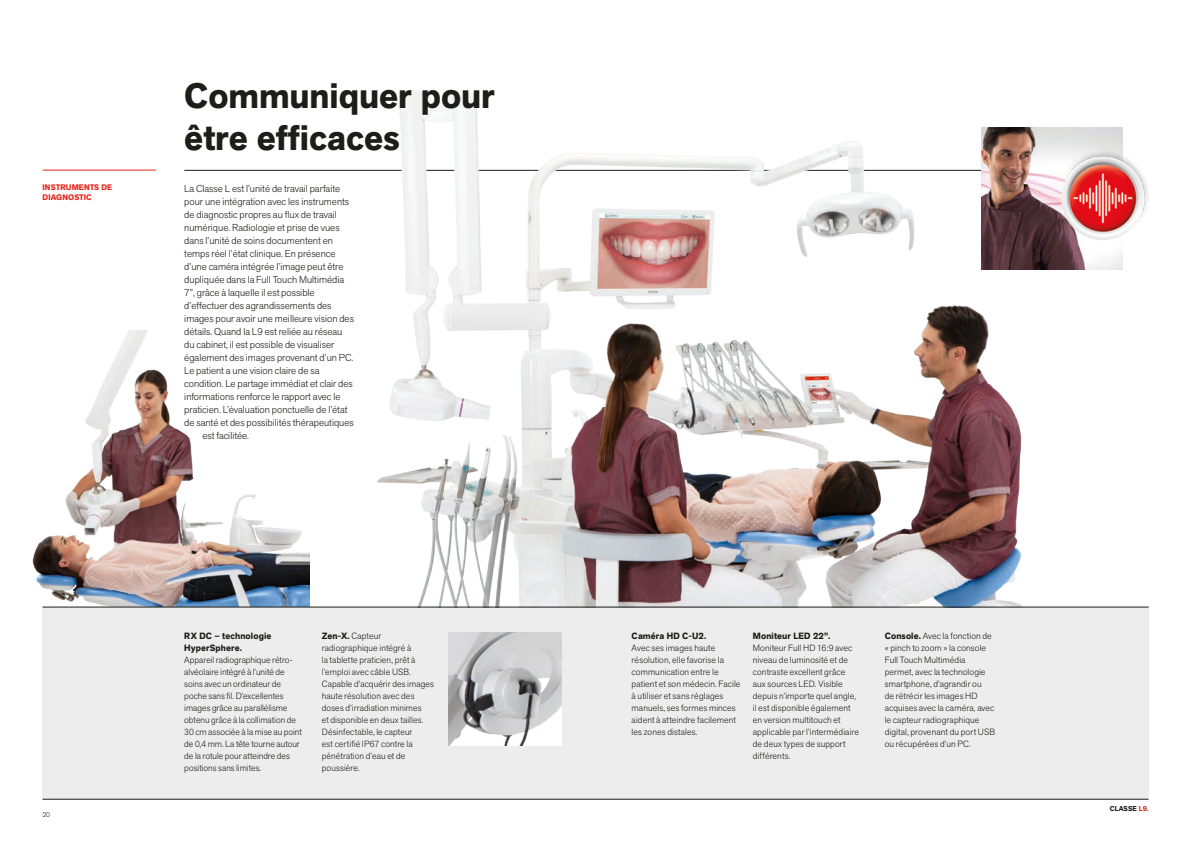
<style>
.page{position:relative;width:1191px;height:842px;background:#fff}
.page>*{position:absolute;margin:0;border:0;box-sizing:border-box;transform-origin:0 0}
.t1{font:700 35px/42px "Akzid Grtsk Next";color:#1d1d1b}
.t2{font:300 10px "Akzid Grtsk Next";color:#1d1d1b}
.t3{font:300 9px/12px "Akzid Grtsk Next";letter-spacing:.01em;color:#1d1d1b}
.t4{font:700 9px/12px "Akzid Grtsk Next";letter-spacing:.015em;color:#1d1d1b}
.t5{font:700 8px/9.6px "Akzid Grtsk Next";letter-spacing:.01em;color:#e72419}
.t6{font:700 7px "Akzid Grtsk Next";letter-spacing:.01em;color:#1d1d1b}
.t7{font:300 7px "Akzid Grtsk Next";color:#1d1d1b}
.s1{font-weight:700}
.s2{color:#e72419}
</style>
<div class="page">
<hr style="left:43px;top:170px;width:113px;height:1px;background:#e72419">
<hr style="left:184px;top:170px;width:797px;height:1px;background:#1d1d1b">
<img style="left:358px;top:90px;width:722px;height:517px">
<div style="left:43px;top:607px;width:1105px;height:192px;background:#ededed"></div>
<img style="left:32px;top:330px;width:277px;height:277px">
<hr style="left:43px;top:799px;width:1105px;height:1px;background:#1d1d1b">
<img style="left:448px;top:632px;width:113px;height:114px">
<img style="left:981px;top:127px;width:142px;height:142px">
<hr style="left:43px;top:607px;width:1105px;height:1px;background:#1d1d1b">
<img style="left:1052px;top:146px;width:96px;height:109px">
<h1 class="t1" style="left:184px;top:75px;width:312px">Communiquer pour être efficaces</h1>
<p class="t5" style="left:43px;top:183px;width:71px">INSTRUMENTS DE<br>DIAGNOSTIC</p>
<p class="t2" style="left:184px;top:182px;width:157px">La Classe L est l’unité de travail parfaite</p>
<p class="t2" style="left:184px;top:195px;width:166px">pour une intégration avec les instruments</p>
<p class="t2" style="left:184px;top:208px;width:154px">de diagnostic propres au flux de travail</p>
<p class="t2" style="left:184px;top:221px;width:157px">numérique. Radiologie et prise de vues</p>
<p class="t2" style="left:184px;top:234px;width:150px">dans l’unité de soins documentent en</p>
<p class="t2" style="left:184px;top:247px;width:153px">temps réel l’état clinique. En présence</p>
<p class="t2" style="left:184px;top:260px;width:161px">d’une caméra intégrée l’image peut être</p>
<p class="t2" style="left:184px;top:273px;width:161px">dupliquée dans la Full Touch Multimédia</p>
<p class="t2" style="left:184px;top:286px;width:132px">7”, grâce à laquelle il est possible</p>
<p class="t2" style="left:184px;top:299px;width:149px">d’effectuer des agrandissements des</p>
<p class="t2" style="left:184px;top:312px;width:171px">images pour avoir une meilleure vision des</p>
<p class="t2" style="left:184px;top:325px;width:160px">détails. Quand la L9 est reliée au réseau</p>
<p class="t2" style="left:184px;top:338px;width:151px">du cabinet, il est possible de visualiser</p>
<p class="t2" style="left:184px;top:351px;width:170px">également des images provenant d’un PC.</p>
<p class="t2" style="left:184px;top:364px;width:137px">Le patient a une vision claire de sa</p>
<p class="t2" style="left:184px;top:377px;width:170px">condition. Le partage immédiat et clair des</p>
<p class="t2" style="left:184px;top:390px;width:158px">informations renforce le rapport avec le</p>
<p class="t2" style="left:184px;top:403px;width:165px">praticien. L’évaluation ponctuelle de l’état</p>
<p class="t2" style="left:184px;top:416px;width:171px">de santé et des possibilités thérapeutiques</p>
<p class="t2" style="left:202px;top:429px;width:48px">est facilitée.</p>
<p class="t7" style="left:43px;top:810px;width:9px">20</p>
<p class="t4" style="left:184px;top:630px;width:89px">RX DC – technologie<br>HyperSphere.</p>
<p class="t3" style="left:184px;top:654px;width:119px">Appareil radiographique rétro&shy;alvéolaire intégré à l’unité de soins avec un ordinateur de poche sans fil. D’excellentes images grâce au parallélisme obtenu grâce à la collimation de<br>30 cm associée à la mise au point de 0,4 mm. La tête tourne autour de la rotule pour atteindre des positions sans limites.</p>
<p class="t3" style="left:322px;top:630px;width:114px"><span class="s1">Zen-X.</span> Capteur radiographique intégré à<br>la tablette praticien, prêt à l’emploi avec câble USB.<br>Capable d’acquérir des images haute résolution avec des doses d’irradiation minimes<br>et disponible en deux tailles.<br>Désinfectable, le capteur<br>est certifié IP67 contre la pénétration d’eau et de poussière.</p>
<p class="t4" style="left:631px;top:630px;width:76px">Caméra HD C-U2.</p>
<p class="t3" style="left:631px;top:642px;width:110px">Avec ses images haute résolution, elle favorise la communication entre le patient et son médecin. Facile à utiliser et sans réglages manuels, ses formes minces aident à atteindre facilement les zones distales.</p>
<p class="t4" style="left:753px;top:630px;width:79px">Moniteur LED 22”.</p>
<p class="t3" style="left:753px;top:642px;width:108px">Moniteur Full HD 16:9 avec niveau de luminosité et de contraste excellent grâce aux sources LED. Visible depuis n’importe quel angle, il est disponible également en version multitouch et applicable par l’intermédiaire de deux types de support différents.</p>
<p class="t3" style="left:884px;top:630px;width:112px"><span class="s1">Console.</span> Avec la fonction de « pinch to zoom » la console<br>Full Touch Multimédia permet, avec la technologie smartphone, d’agrandir ou<br>de rétrécir les images HD acquises avec la caméra, avec le capteur radiographique digital, provenant du port USB ou récupérées d’un PC.</p>
<p class="t6" style="left:1110px;top:804px;width:40px">CLASSE <span class="s2">L9.</span></p>
</div>
